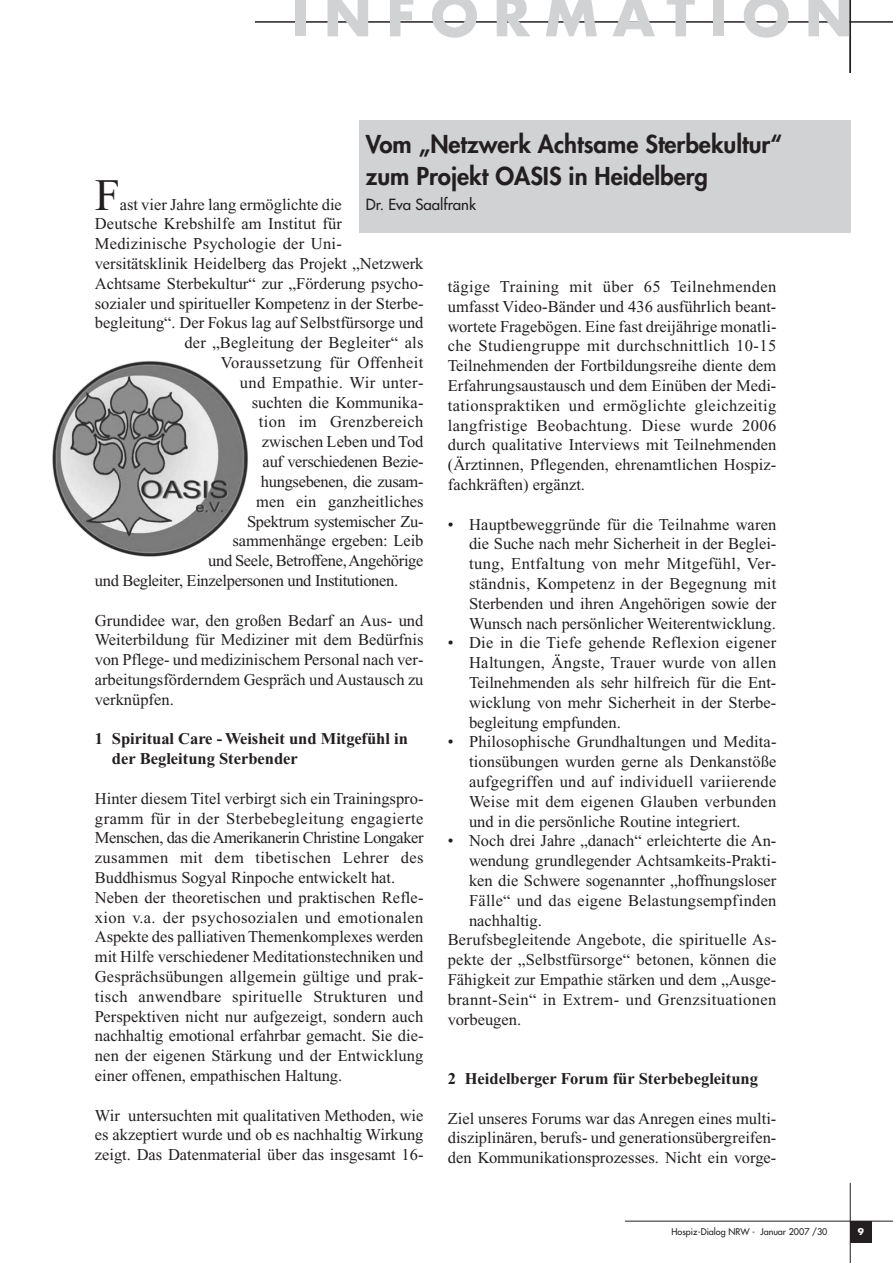
<style>
.page{position:relative;width:893px;height:1263px;background:#fff}
.page>*{position:absolute;margin:0;border:0;box-sizing:border-box;transform-origin:0 0}
.t1{font:700 54px "Futura";letter-spacing:.275em;color:#d1d2d4}
.t2{font:45px "Times New Roman";color:#231f20}
.t3{font:800 24px/32px "Futura";color:#231f20}
.t4{font:16.5px/19.8px "Times New Roman";color:#231f20;text-align:justify}
.t5{font:16.5px "Times New Roman";letter-spacing:-.02em;color:#231f20}
.t6{font:16.5px "Times New Roman";letter-spacing:.025em;color:#231f20}
.t7{font:700 16.5px/19.8px "Times New Roman";color:#231f20}
.t8{font:15px "Futura";color:#231f20}
.t9{font:9px "Futura";color:#231f20}
.t10{font:700 9px "Futura";color:#fff}
</style>
<div class="page">
<hr style="left:625px;top:1221px;width:268px;height:1px;background:#231f20">
<hr style="left:850px;top:1183px;width:1px;height:80px;background:#231f20">
<div style="left:850px;top:1221px;width:21px;height:21px;background:#231f20"></div>
<hr style="left:255px;top:21px;width:638px;height:2px;background:#231f20">
<hr style="left:849px;top:1px;width:2px;height:72px;background:#231f20">
<div style="left:359px;top:120px;width:492px;height:112px;background:#d1d2d4"></div>
<img style="left:51px;top:360px;width:198px;height:198px;border-radius:50%">
<h1 class="t1" style="left:292px;top:-8px;width:562px">INFORMATION</h1>
<h3 class="t3" style="left:366px;top:130px;width:418px">Vom „Netzwerk Achtsame Sterbekultur“ zum Projekt OASIS in Heidelberg</h3>
<p class="t8" style="left:366px;top:197px;width:112px">Dr. Eva Saalfrank</p>
<h2 class="t2" style="left:95px;top:178px;width:27px">F</h2>
<p class="t4" style="left:120px;top:196px;width:224px">ast vier Jahre lang ermöglichte die</p>
<p class="t4" style="left:95px;top:216px;width:249px">Deutsche Krebshilfe am Institut für</p>
<p class="t4" style="left:95px;top:235px;width:249px">Medizinische Psychologie der Uni-</p>
<p class="t4" style="left:95px;top:255px;width:330px">versitätsklinik Heidelberg das Projekt „Netzwerk</p>
<p class="t4" style="left:95px;top:275px;width:330px">Achtsame Sterbekultur“ zur „Förderung psycho-</p>
<p class="t4" style="left:95px;top:295px;width:330px">sozialer und spiritueller Kompetenz in der Sterbe-</p>
<p class="t4" style="left:95px;top:315px;width:330px">begleitung“. Der Fokus lag auf Selbstfürsorge und</p>
<p class="t4" style="left:184px;top:334px;width:241px">der „Begleitung der Begleiter“ als</p>
<p class="t6" style="left:221px;top:357px;width:204px">Voraussetzung für Offenheit</p>
<p class="t6" style="left:240px;top:376px;width:185px">und Empathie. Wir unter-</p>
<p class="t4" style="left:252px;top:394px;width:173px">suchten die Kommunika-</p>
<p class="t6" style="left:259px;top:416px;width:166px">tion im Grenzbereich</p>
<p class="t4" style="left:262px;top:433px;width:163px">zwischen Leben und Tod</p>
<p class="t5" style="left:262px;top:456px;width:163px">auf verschiedenen Bezie-</p>
<p class="t5" style="left:261px;top:475px;width:164px">hungsebenen, die zusam-</p>
<p class="t4" style="left:256px;top:493px;width:169px">men ein ganzheitliches</p>
<p class="t5" style="left:247px;top:515px;width:178px">Spektrum systemischer Zu-</p>
<p class="t4" style="left:232px;top:532px;width:193px">sammenhänge ergeben: Leib</p>
<p class="t5" style="left:208px;top:555px;width:217px">und Seele, Betroffene, Angehörige</p>
<p class="t5" style="left:95px;top:574px;width:305px">und Begleiter, Einzelpersonen und Institutionen.</p>
<p class="t4" style="left:95px;top:612px;width:330px">Grundidee war, den großen Bedarf an Aus- und Weiterbildung für Mediziner mit dem Bedürfnis von Pflege- und medizinischem Personal nach ver&shy;arbeitungsförderndem Gespräch und Austausch zu verknüpfen.</p>
<p class="t7" style="left:112px;top:730px;width:298px;text-indent:-17px">1 Spiritual Care - Weisheit und Mitgefühl in der Begleitung Sterbender</p>
<p class="t4" style="left:95px;top:790px;width:330px;text-align:left">Hinter diesem Titel verbirgt sich ein Trainingspro&shy;gramm für in der Sterbebegleitung engagierte Menschen, das die Amerikanerin Christine Longaker zusammen mit dem tibetischen Lehrer des Buddhismus Sogyal Rinpoche entwickelt hat.<br>Neben der theoretischen und praktischen Refle&shy;xion v.a. der psychosozialen und emotionalen Aspekte des palliativen Themenkomplexes werden mit Hilfe verschiedener Meditationstechniken und Gesprächsübungen allgemein gültige und prak&shy;tisch anwendbare spirituelle Strukturen und Perspektiven nicht nur aufgezeigt, sondern auch nachhaltig emotional erfahrbar gemacht. Sie die&shy;nen der eigenen Stärkung und der Entwicklung einer offenen, empathischen Haltung.</p>
<p class="t4" style="left:95px;top:1107px;width:330px">Wir untersuchten mit qualitativen Methoden, wie es akzeptiert wurde und ob es nachhaltig Wirkung zeigt. Das Datenmaterial über das insgesamt 16-</p>
<p class="t4" style="left:448px;top:278px;width:330px">tägige Training mit über 65 Teilnehmenden umfasst Video-Bänder und 436 ausführlich beant&shy;wortete Fragebögen. Eine fast dreijährige monatli&shy;che Studiengruppe mit durchschnittlich 10-15<br>Teilnehmenden der Fortbildungsreihe diente dem Erfahrungsaustausch und dem Einüben der Medi&shy;tationspraktiken und ermöglichte gleichzeitig langfristige Beobachtung. Diese wurde 2006 durch qualitative Interviews mit Teilnehmenden (Ärztinnen, Pflegenden, ehrenamtlichen Hospiz&shy;fachkräften) ergänzt.</p>
<p class="t4" style="left:469px;top:516px;width:309px;text-indent:-21px">• Hauptbeweggründe für die Teilnahme waren die Suche nach mehr Sicherheit in der Beglei&shy;tung, Entfaltung von mehr Mitgefühl, Ver&shy;ständnis, Kompetenz in der Begegnung mit Sterbenden und ihren Angehörigen sowie der Wunsch nach persönlicher Weiterentwicklung.</p>
<p class="t4" style="left:469px;top:634px;width:309px;text-indent:-21px">• Die in die Tiefe gehende Reflexion eigener Haltungen, Ängste, Trauer wurde von allen Teilnehmenden als sehr hilfreich für die Ent&shy;wicklung von mehr Sicherheit in der Sterbe&shy;begleitung empfunden.</p>
<p class="t4" style="left:469px;top:733px;width:309px;text-indent:-21px">• Philosophische Grundhaltungen und Medita&shy;tionsübungen wurden gerne als Denkanstöße aufgegriffen und auf individuell variierende Weise mit dem eigenen Glauben verbunden und in die persönliche Routine integriert.</p>
<p class="t4" style="left:448px;top:832px;width:330px">• Noch drei Jahre „danach“ erleichterte die An-</p>
<p class="t4" style="left:469px;top:852px;width:309px">wendung grundlegender Achtsamkeits-Prakti-</p>
<p class="t4" style="left:469px;top:872px;width:309px">ken die Schwere sogenannter „hoffnungsloser</p>
<p class="t4" style="left:469px;top:892px;width:309px">Fälle“ und das eigene Belastungsempfinden</p>
<p class="t4" style="left:469px;top:912px;width:74px">nachhaltig.</p>
<p class="t4" style="left:448px;top:931px;width:330px">Berufsbegleitende Angebote, die spirituelle As-</p>
<p class="t4" style="left:448px;top:951px;width:330px">pekte der „Selbstfürsorge“ betonen, können die</p>
<p class="t4" style="left:448px;top:971px;width:330px">Fähigkeit zur Empathie stärken und dem „Ausge-</p>
<p class="t6" style="left:448px;top:993px;width:330px">brannt-Sein“ in Extrem- und Grenzsituationen</p>
<p class="t4" style="left:448px;top:1011px;width:75px">vorbeugen.</p>
<p class="t7" style="left:448px;top:1070px;width:312px">2 Heidelberger Forum für Sterbebegleitung</p>
<p class="t4" style="left:448px;top:1110px;width:330px">Ziel unseres Forums war das Anregen eines multi&shy;disziplinären, berufs- und generationsübergreifen&shy;den Kommunikationsprozesses. Nicht ein vorge-</p>
<p class="t9" style="left:672px;top:1227px;width:157px">Hospiz-Dialog NRW - Januar 2007 /30</p>
<p class="t10" style="left:858px;top:1228px;width:8px">9</p>
</div>
